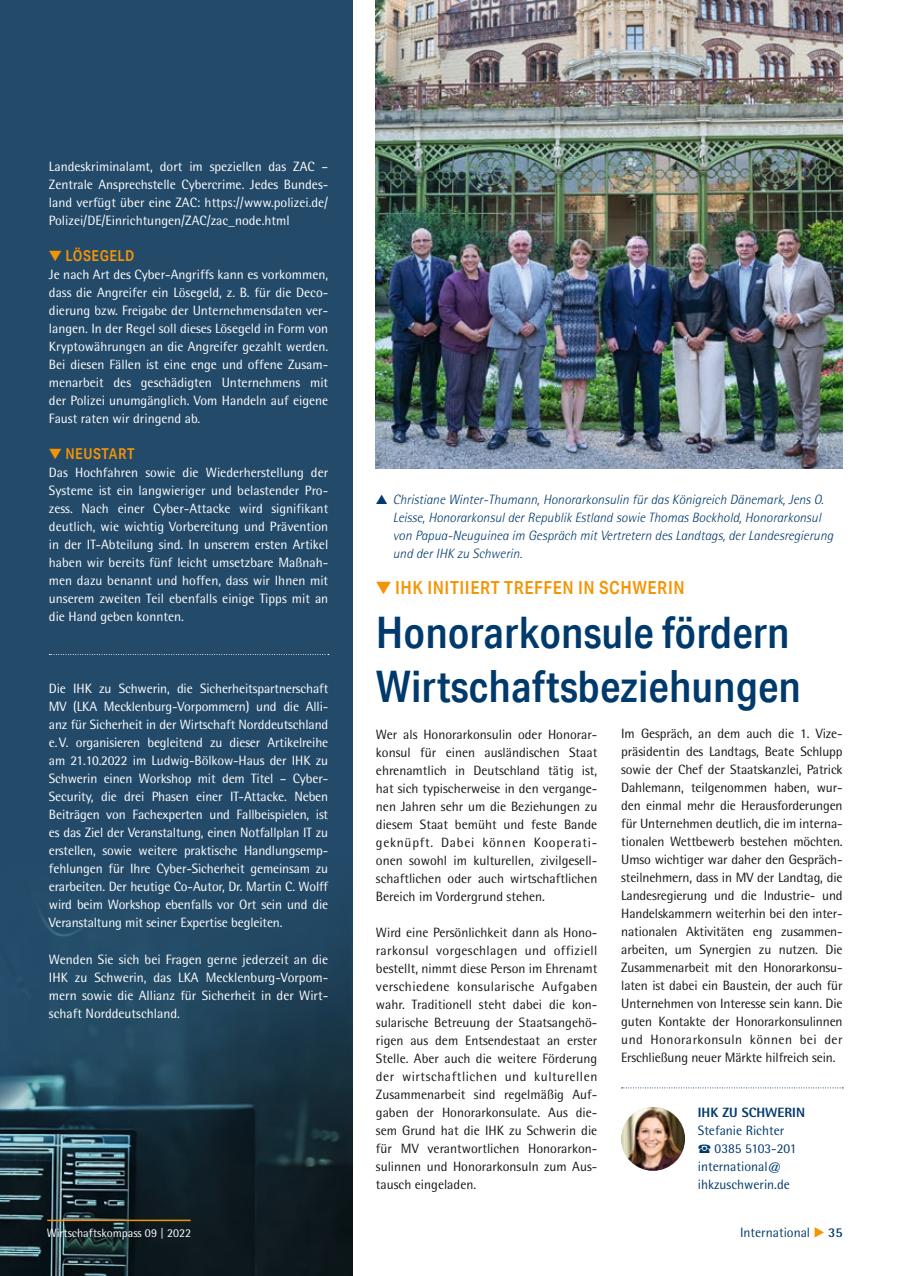
<style>
.page{position:relative;width:915px;height:1276px;background:#fff}
.page>*{position:absolute;margin:0;border:0;box-sizing:border-box;transform-origin:0 0}
.t1{font:500 43.5px/54px "Aktiv Grotesk Cd";color:#003a6c;scale:1.05 1}
.t2{font:500 18px "Aktiv Grotesk Cd";letter-spacing:.03em;color:#f59403;scale:1.05 1}
.t3{font:500 15px "Aktiv Grotesk Cd";letter-spacing:.03em;color:#f59403;scale:1.05 1}
.t4{font:13.5px/18px "Rotis Semi Sans";color:#fff;text-align:justify}
.t5{font:13.5px/18px "AT Rotis Semi Sans";color:#151616;text-align:justify}
.t6{font:italic 300 13.5px/18px "Rotis Semi Sans";color:#003a6c}
.t7{font:13.5px "Rotis Semi Sans";color:#003a6c}
.t8{font:800 13.5px "Rotis Semi Sans";color:#003a6c}
.t9{font:700 13.5px "Rotis Semi Sans";color:#003a6c}
.t10{font:12px "Rotis Semi Sans";color:#fff}
</style>
<div class="page">
<div style="left:0;top:0;width:352px;height:1276px;background:#234a69"></div>
<img style="left:0;top:919px;width:352px;height:357px">
<svg style="left:0;top:911px;width:68px;height:237px"></svg>
<svg style="left:49px;top:654px;width:280px;height:1px"></svg>
<hr style="left:47px;top:1219px;width:143px;height:2px;background:#f59403">
<svg style="left:621px;top:1087px;width:222px;height:1px"></svg>
<img style="left:621px;top:1107px;width:63px;height:63px;border-radius:32px">
<img style="left:376px;top:0;width:466px;height:468px">
<p class="t4" style="left:49px;top:158px;width:281px">Landeskriminalamt, dort im speziellen das ZAC – Zentrale Ansprechstelle Cybercrime. Jedes Bundes&shy;land verfügt über eine ZAC: https://www.polizei.de/ Polizei/DE/Einrichtungen/ZAC/zac_node.html</p>
<p class="t3" style="left:65px;top:247px;width:67px">LÖSEGELD</p>
<p class="t4" style="left:49px;top:266px;width:281px">Je nach Art des Cyber-Angriffs kann es vorkommen, dass die Angreifer ein Lösegeld, z. B. für die Deco&shy;dierung bzw. Freigabe der Unternehmensdaten ver&shy;langen. In der Regel soll dieses Lösegeld in Form von Kryptowährungen an die Angreifer gezahlt werden.<br>Bei diesen Fällen ist eine enge und offene Zusam&shy;menarbeit des geschädigten Unternehmens mit der Polizei unumgänglich. Vom Handeln auf eigene Faust raten wir dringend ab.</p>
<p class="t3" style="left:65px;top:445px;width:67px">NEUSTART</p>
<p class="t4" style="left:49px;top:464px;width:281px">Das Hochfahren sowie die Wiederherstellung der Systeme ist ein langwieriger und belastender Pro&shy;zess. Nach einer Cyber-Attacke wird signifikant deutlich, wie wichtig Vorbereitung und Prävention in der IT-Abteilung sind. In unserem ersten Artikel haben wir bereits fünf leicht umsetzbare Maßnah&shy;men dazu benannt und hoffen, dass wir Ihnen mit unserem zweiten Teil ebenfalls einige Tipps mit an die Hand geben konnten.</p>
<p class="t4" style="left:49px;top:680px;width:281px">Die IHK zu Schwerin, die Sicherheitspartnerschaft MV (LKA Mecklenburg-Vorpommern) und die Alli&shy;anz für Sicherheit in der Wirtschaft Norddeutschland e.V. organisieren begleitend zu dieser Artikelreihe am 21.10.2022 im Ludwig-Bölkow-Haus der IHK zu Schwerin einen Workshop mit dem Titel – Cyber-Security, die drei Phasen einer IT-Attacke. Neben Beiträgen von Fachexperten und Fallbeispielen, ist es das Ziel der Veranstaltung, einen Notfallplan IT zu erstellen, sowie weitere praktische Handlungsemp&shy;fehlungen für Ihre Cyber-Sicherheit gemeinsam zu erarbeiten. Der heutige Co-Autor, Dr. Martin C. Wolff wird beim Workshop ebenfalls vor Ort sein und die Veranstaltung mit seiner Expertise begleiten.</p>
<p class="t4" style="left:49px;top:950px;width:281px">Wenden Sie sich bei Fragen gerne jederzeit an die IHK zu Schwerin, das LKA Mecklenburg-Vorpom&shy;mern sowie die Allianz für Sicherheit in der Wirt&shy;schaft Norddeutschland.</p>
<p class="t10" style="left:47px;top:1226px;width:146px">Wirtschaftskompass 09 | 2022</p>
<p class="t6" style="left:392px;top:491px;width:442px">Christiane Winter-Thumann, Honorarkonsulin für das Königreich Dänemark, Jens O.<br>Leisse, Honorarkonsul der Republik Estland sowie Thomas Bockhold, Honorarkonsul von Papua-Neuguinea im Gespräch mit Vertretern des Landtags, der Landesregierung und der IHK zu Schwerin.</p>
<h2 class="t2" style="left:395px;top:577px;width:277px">IHK INITIIERT TREFFEN IN SCHWERIN</h2>
<h1 class="t1" style="left:376px;top:605px;width:406px">Honorarkonsule fördern<br>Wirtschaftsbeziehungen</h1>
<p class="t5" style="left:376px;top:725px;width:223px">Wer als Honorarkonsulin oder Honorar&shy;konsul für einen ausländischen Staat ehrenamtlich in Deutschland tätig ist, hat sich typischerweise in den vergange&shy;nen Jahren sehr um die Beziehungen zu diesem Staat bemüht und feste Bande geknüpft. Dabei können Kooperati&shy;onen sowohl im kulturellen, zivilgesell&shy;schaftlichen oder auch wirtschaftlichen Bereich im Vordergrund stehen.</p>
<p class="t5" style="left:376px;top:923px;width:223px">Wird eine Persönlichkeit dann als Hono&shy;rarkonsul vorgeschlagen und offiziell bestellt, nimmt diese Person im Ehrenamt verschiedene konsularische Aufgaben wahr. Traditionell steht dabei die kon&shy;sularische Betreuung der Staatsangehö&shy;rigen aus dem Entsendestaat an erster Stelle. Aber auch die weitere Förderung der wirtschaftlichen und kulturellen Zusammenarbeit sind regelmäßig Auf&shy;gaben der Honorarkonsulate. Aus die&shy;sem Grund hat die IHK zu Schwerin die für MV verantwortlichen Honorarkon&shy;sulinnen und Honorarkonsuln zum Aus&shy;tausch eingeladen.</p>
<p class="t5" style="left:621px;top:725px;width:223px">Im Gespräch, an dem auch die 1. Vize&shy;präsidentin des Landtags, Beate Schlupp sowie der Chef der Staatskanzlei, Patrick Dahlemann, teilgenommen haben, wur&shy;den einmal mehr die Herausforderungen für Unternehmen deutlich, die im interna&shy;tionalen Wettbewerb bestehen möchten.<br>Umso wichtiger war daher den Gespräch&shy;steilnehmern, dass in MV der Landtag, die Landesregierung und die Industrie- und Handelskammern weiterhin bei den inter&shy;nationalen Aktivitäten eng zusammen&shy;arbeiten, um Synergien zu nutzen. Die Zusammenarbeit mit den Honorarkonsu&shy;laten ist dabei ein Baustein, der auch für Unternehmen von Interesse sein kann. Die guten Kontakte der Honorarkonsulinnen und Honorarkonsuln können bei der Erschließung neuer Märkte hilfreich sein.</p>
<p class="t8" style="left:697px;top:1103px;width:109px">IHK ZU SCHWERIN</p>
<p class="t7" style="left:697px;top:1122px;width:88px">Stefanie Richter</p>
<p class="t7" style="left:714px;top:1140px;width:83px">0385 5103-201</p>
<p class="t7" style="left:697px;top:1158px;width:85px">international@</p>
<p class="t7" style="left:697px;top:1176px;width:93px">ihkzuschwerin.de</p>
<p class="t7" style="left:739px;top:1224px;width:72px">International</p>
<p class="t9" style="left:827px;top:1224px;width:16px">35</p>
</div>
